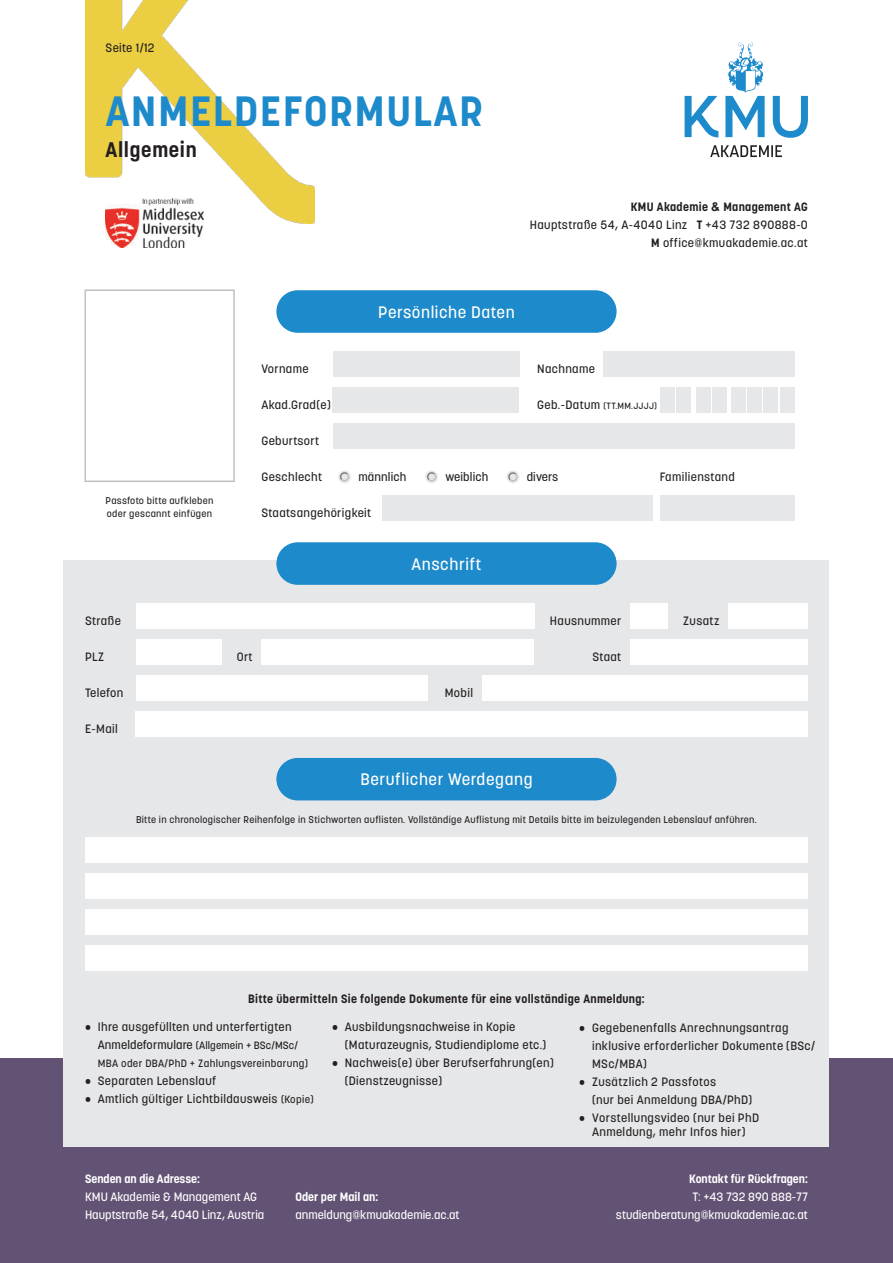
<style>
.page{position:relative;width:893px;height:1263px;background:#fff}
.page>*{position:absolute;margin:0;border:0;box-sizing:border-box;transform-origin:0 0}
.t1{font:700 42px "Korolev";letter-spacing:.05em;color:#1d8acb}
.t2{font:700 21px "Korolev";letter-spacing:.035em;color:#231f20}
.t3{font:500 16.5px "Korolev";letter-spacing:.035em;color:#fff}
.t4{font:500 12px/18px "Korolev";letter-spacing:.03em;color:#231f20}
.t5{font:500 12px/18px "Korolev";color:#fff}
.t6{font:700 12px "Korolev";letter-spacing:.03em;color:#231f20}
.t7{font:700 12px "Korolev";color:#fff}
.t8{font:500 12px "Korolev";letter-spacing:.01em;color:#231f20}
.t9{font:500 10.5px/18px "Korolev";letter-spacing:.03em;color:#231f20}
.t10{font:500 9.75px/13.5px "Korolev";letter-spacing:.03em;color:#231f20}
.t11{font:500 9px "Korolev";letter-spacing:.03em;color:#231f20}
.s1{font-weight:700}
.s2{font-family:"Arial";font-weight:700}
.s3{font-size:12px}
.s4{font-size:10.5px}
</style>
<div class="page">
<div style="left:0;top:1058px;width:893px;height:205px;background:#625274"></div>
<div style="left:64px;top:560px;width:765px;height:587px;background:#e6e7e9"></div>
<div style="left:276px;top:290px;width:341px;height:43px;background:#1d8acb;border-radius:21px"></div>
<svg style="left:710px;top:145px;width:72px;height:12px"></svg>
<svg style="left:685px;top:43px;width:123px;height:95px"></svg>
<img style="left:85px;top:0;width:230px;height:223px">
<img style="left:106px;top:199px;width:97px;height:48px">
<div style="left:333px;top:351px;width:186px;height:26px;background:#e6e7e9"></div>
<div style="left:136px;top:603px;width:398px;height:26px;background:#fff"></div>
<div style="left:85px;top:837px;width:723px;height:26px;background:#fff"></div>
<div style="left:85px;top:873px;width:723px;height:26px;background:#fff"></div>
<div style="left:85px;top:909px;width:723px;height:26px;background:#fff"></div>
<div style="left:85px;top:945px;width:723px;height:26px;background:#fff"></div>
<div style="left:262px;top:639px;width:272px;height:26px;background:#fff"></div>
<div style="left:136px;top:675px;width:291px;height:26px;background:#fff"></div>
<div style="left:482px;top:675px;width:326px;height:26px;background:#fff"></div>
<div style="left:136px;top:711px;width:672px;height:26px;background:#fff"></div>
<div style="left:382px;top:495px;width:270px;height:26px;background:#e6e7e9"></div>
<div style="left:332px;top:387px;width:187px;height:26px;background:#e6e7e9"></div>
<div style="left:333px;top:423px;width:461px;height:26px;background:#e6e7e9"></div>
<div style="left:603px;top:351px;width:191px;height:26px;background:#e6e7e9"></div>
<div style="left:660px;top:387px;width:15px;height:26px;background:#e6e7e9"></div>
<div style="left:660px;top:495px;width:134px;height:26px;background:#e6e7e9"></div>
<div style="left:712px;top:387px;width:14px;height:26px;background:#e6e7e9"></div>
<div style="left:676px;top:387px;width:15px;height:26px;background:#e6e7e9"></div>
<div style="left:731px;top:387px;width:15px;height:26px;background:#e6e7e9"></div>
<div style="left:696px;top:387px;width:14px;height:26px;background:#e6e7e9"></div>
<div style="left:747px;top:387px;width:15px;height:26px;background:#e6e7e9"></div>
<div style="left:630px;top:603px;width:38px;height:26px;background:#fff"></div>
<div style="left:728px;top:603px;width:80px;height:26px;background:#fff"></div>
<div style="left:136px;top:639px;width:86px;height:26px;background:#fff"></div>
<div style="left:338px;top:470px;width:13px;height:13px;background:#f2f3f4;border-radius:50%"></div>
<div style="left:425px;top:470px;width:13px;height:13px;background:#f2f3f4;border-radius:50%"></div>
<div style="left:506px;top:470px;width:13px;height:13px;background:#f5f6f6;border-radius:50%"></div>
<div style="left:276px;top:542px;width:341px;height:43px;background:#1d8acb;border-radius:21px"></div>
<div style="left:276px;top:758px;width:341px;height:42px;background:#1d8acb;border-radius:21px"></div>
<div style="left:763px;top:387px;width:15px;height:26px;background:#e6e7e9"></div>
<div style="left:780px;top:387px;width:14px;height:26px;background:#e6e7e9"></div>
<div style="left:630px;top:639px;width:178px;height:26px;background:#fff"></div>
<svg style="left:339px;top:471px;width:12px;height:12px"></svg>
<svg style="left:426px;top:471px;width:12px;height:12px"></svg>
<svg style="left:507px;top:471px;width:12px;height:12px"></svg>
<div style="left:85px;top:289px;width:150px;height:193px;border:1px solid #c0c0c0"></div>
<p class="t4" style="left:106px;top:39px;width:51px">Seite 1/12</p>
<h1 class="t1" style="left:106px;top:89px;width:379px">ANMELDEFORMULAR</h1>
<h2 class="t2" style="left:106px;top:138px;width:93px">Allgemein</h2>
<p class="t4" style="left:530px;top:198px;width:280px;text-align:right"><span class="s1">KMU Akademie</span> <span class="s2">&amp;</span> <span class="s1">Management AG<br></span>Hauptstraße 54, A-4040 Linz <span class="s1">T</span> +43 732 890888-0<br><span class="s1">M</span> office@kmuakademie.ac.at</p>
<p class="t4" style="left:261px;top:360px;width:49px">Vorname</p>
<h3 class="t3" style="left:378px;top:303px;width:138px">Persönliche Daten</h3>
<p class="t4" style="left:537px;top:360px;width:59px">Nachname</p>
<p class="t10" style="left:106px;top:493px;width:109px">Passfoto bitte aufkleben oder gescannt einfügen</p>
<p class="t4" style="left:85px;top:612px;width:37px">Straße</p>
<p class="t4" style="left:261px;top:396px;width:71px">Akad.Grad(e)</p>
<p class="t4" style="left:261px;top:432px;width:59px">Geburtsort</p>
<p class="t4" style="left:261px;top:468px;width:62px">Geschlecht</p>
<p class="t8" style="left:358px;top:470px;width:49px">männlich</p>
<p class="t8" style="left:445px;top:470px;width:44px">weiblich</p>
<p class="t4" style="left:527px;top:468px;width:33px">divers</p>
<p class="t11" style="left:537px;top:401px;width:121px"><span class="s3">Geb.-Datum</span> (TT.MM.JJJJ)</p>
<p class="t4" style="left:660px;top:468px;width:76px">Familienstand</p>
<p class="t4" style="left:261px;top:504px;width:111px">Staatsangehörigkeit</p>
<h3 class="t3" style="left:412px;top:555px;width:71px">Anschrift</h3>
<p class="t4" style="left:550px;top:612px;width:73px">Hausnummer</p>
<p class="t4" style="left:683px;top:612px;width:38px">Zusatz</p>
<p class="t4" style="left:85px;top:648px;width:21px">PLZ</p>
<p class="t4" style="left:237px;top:648px;width:17px">Ort</p>
<p class="t4" style="left:85px;top:684px;width:40px">Telefon</p>
<p class="t4" style="left:445px;top:684px;width:30px">Mobil</p>
<p class="t4" style="left:85px;top:720px;width:34px">E-Mail</p>
<h3 class="t3" style="left:360px;top:771px;width:174px">Beruflicher Werdegang</h3>
<p class="t4" style="left:592px;top:648px;width:30px">Staat</p>
<p class="t10" style="left:136px;top:813px;width:622px">Bitte in chronologischer Reihenfolge in Stichworten auflisten. Vollständige Auflistung mit Details bitte im beizulegenden Lebenslauf anführen.</p>
<p class="t6" style="left:248px;top:992px;width:398px">Bitte übermitteln Sie folgende Dokumente für eine vollständige Anmeldung:</p>
<p class="t4" style="left:85px;top:1018px;width:208px">• Ihre ausgefüllten und unterfertigten</p>
<p class="t9" style="left:98px;top:1037px;width:212px"><span class="s3">Anmeldeformulare</span> (Allgemein + BSc/MSc/<br>MBA oder DBA/PhD + Zahlungsvereinbarung)</p>
<p class="t4" style="left:85px;top:1072px;width:133px">• Separaten Lebenslauf</p>
<p class="t4" style="left:85px;top:1090px;width:230px">• Amtlich gültiger Lichtbildausweis <span class="s4">(Kopie)</span></p>
<p class="t4" style="left:345px;top:1018px;width:203px;text-indent:-13px">• Ausbildungsnachweise in Kopie (Maturazeugnis, Studiendiplome etc.)</p>
<p class="t4" style="left:345px;top:1054px;width:211px;text-indent:-13px">• Nachweis(e) über Berufserfahrung(en) (Dienstzeugnisse)</p>
<p class="t7" style="left:85px;top:1172px;width:117px">Senden an die Adresse:</p>
<p class="t5" style="left:85px;top:1188px;width:181px">KMU Akademie &amp; Management AG<br>Hauptstraße 54, 4040 Linz, Austria</p>
<p class="t7" style="left:295px;top:1190px;width:84px">Oder per Mail an:</p>
<p class="t5" style="left:295px;top:1206px;width:166px">anmeldung@kmuakademie.ac.at</p>
<p class="t4" style="left:592px;top:1018px;width:225px;text-indent:-13px">• Gegebenenfalls Anrechnungsantrag inklusive erforderlicher Dokumente (BSc/<br>MSc/MBA)</p>
<p class="t4" style="left:592px;top:1072px;width:162px;text-indent:-13px">• Zusätzlich 2 Passfotos<br>(nur bei Anmeldung DBA/PhD)</p>
<p class="t4" style="left:579px;top:1110px;width:181px;line-height:14.4px;text-align:center">• Vorstellungsvideo (nur bei PhD<br>Anmeldung, mehr Infos hier)</p>
<p class="t7" style="left:689px;top:1172px;width:120px">Kontakt für Rückfragen:</p>
<p class="t5" style="left:616px;top:1188px;width:193px;text-align:right">T: +43 732 890 888-77 studienberatung@kmuakademie.ac.at</p>
</div>
